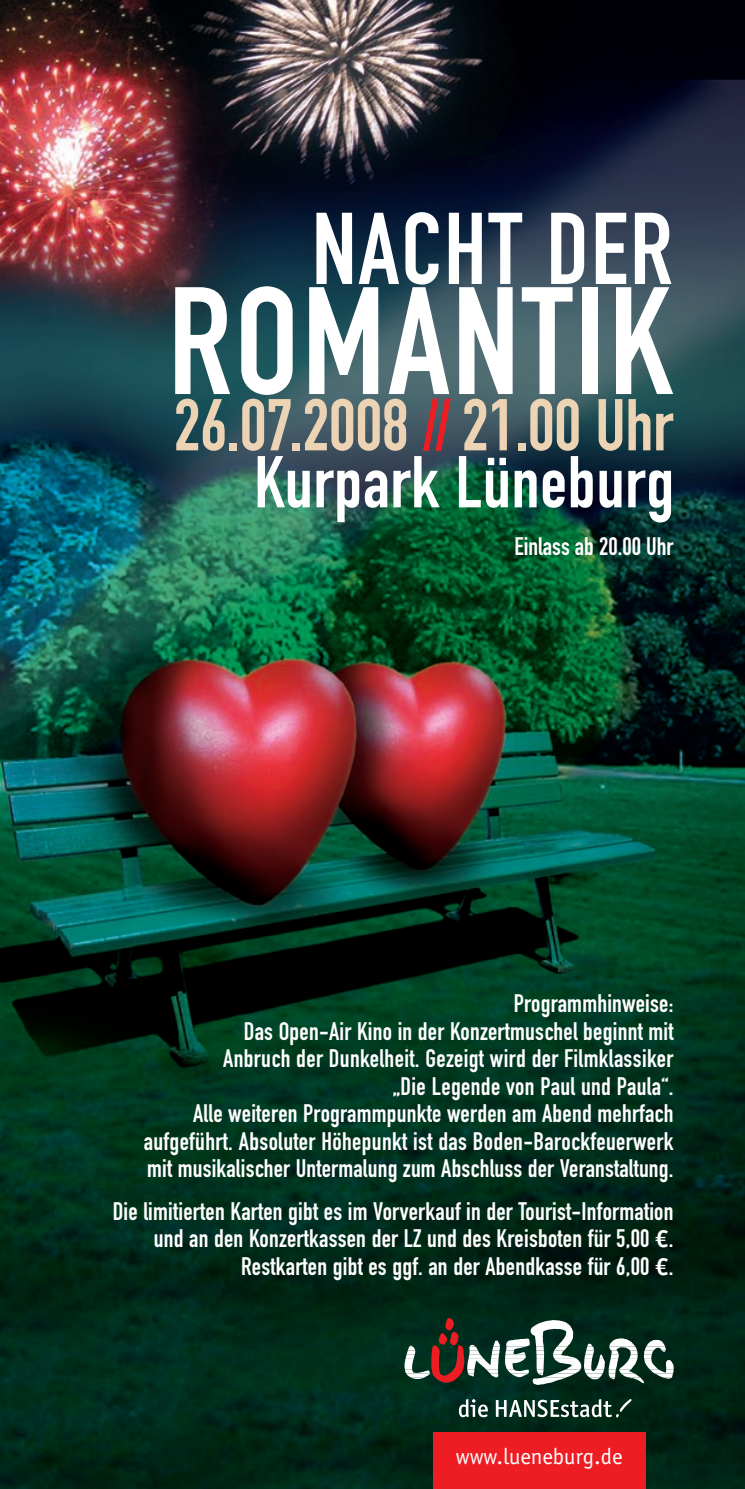
<style>
.page{position:relative;width:745px;height:1489px;background:#fff}
.page>*{position:absolute;margin:0;border:0;box-sizing:border-box;transform-origin:0 0}
.t1{font:150px "DIN Engschrift";letter-spacing:.02em;color:#fff}
.t2{font:100px "DIN Engschrift";letter-spacing:.02em;color:#fff}
.t3{font:72px "DIN Engschrift";letter-spacing:-.005em;color:#ebd3b4}
.t4{font:72px "DIN Engschrift";letter-spacing:.01em;color:#fff}
.t5{font:25px "DIN Engschrift";letter-spacing:.01em;color:#fff}
.t6{font:22.5px "Officina Sans ITC Boo";color:#fff}
.s1{color:#ee1d23}
.s2{font-family:"Officina Sans ITC";font-weight:700}
</style>
<div class="page">
<img style="left:0;top:0;width:744px;height:1488px">
<div style="left:432px;top:1431px;width:213px;height:57px;background:#ee1d23"></div>
<svg style="left:404px;top:1317px;width:269px;height:67px"></svg>
<svg style="left:458px;top:1398px;width:29px;height:18px"></svg>
<svg style="left:495px;top:1398px;width:136px;height:19px"></svg>
<p class="t2" style="left:312px;top:190px;width:362px">NACHT DER</p>
<p class="t1" style="left:168px;top:253px;width:506px">ROMANTIK</p>
<p class="t3" style="left:174px;top:383px;width:500px">26.07.2008 <span class="s1">//</span>21.00 Uhr</p>
<p class="t4" style="left:254px;top:440px;width:421px">Kurpark Lüneburg</p>
<p class="t5" style="left:514px;top:532px;width:160px">Einlass ab 20.00 Uhr</p>
<p class="t5" style="left:513px;top:988px;width:161px">Programmhinweise:</p>
<p class="t5" style="left:244px;top:1016px;width:431px">Das Open-Air Kino in der Konzertmuschel beginnt mit</p>
<p class="t5" style="left:223px;top:1043px;width:451px">Anbruch der Dunkelheit. Gezeigt wird der Filmklassiker</p>
<p class="t5" style="left:393px;top:1071px;width:281px">„Die Legende von Paul und Paula“.</p>
<p class="t5" style="left:193px;top:1098px;width:481px">Alle weiteren Programmpunkte werden am Abend mehrfach</p>
<p class="t5" style="left:144px;top:1126px;width:530px">aufgeführt. Absoluter Höhepunkt ist das Boden-Barockfeuerwerk</p>
<p class="t5" style="left:147px;top:1153px;width:527px">mit musikalischer Untermalung zum Abschluss der Veranstaltung.</p>
<p class="t5" style="left:113px;top:1196px;width:562px">Die limitierten Karten gibt es im Vorverkauf in der Tourist-Information</p>
<p class="t5" style="left:154px;top:1223px;width:520px">und an den Konzertkassen der LZ und des Kreisboten für 5,00 <span class="s2">€</span>.</p>
<p class="t5" style="left:241px;top:1251px;width:433px">Restkarten gibt es ggf. an der Abendkasse für 6,00 <span class="s2">€</span>.</p>
<p class="t6" style="left:455px;top:1443px;width:168px">www.lueneburg.de</p>
</div>
